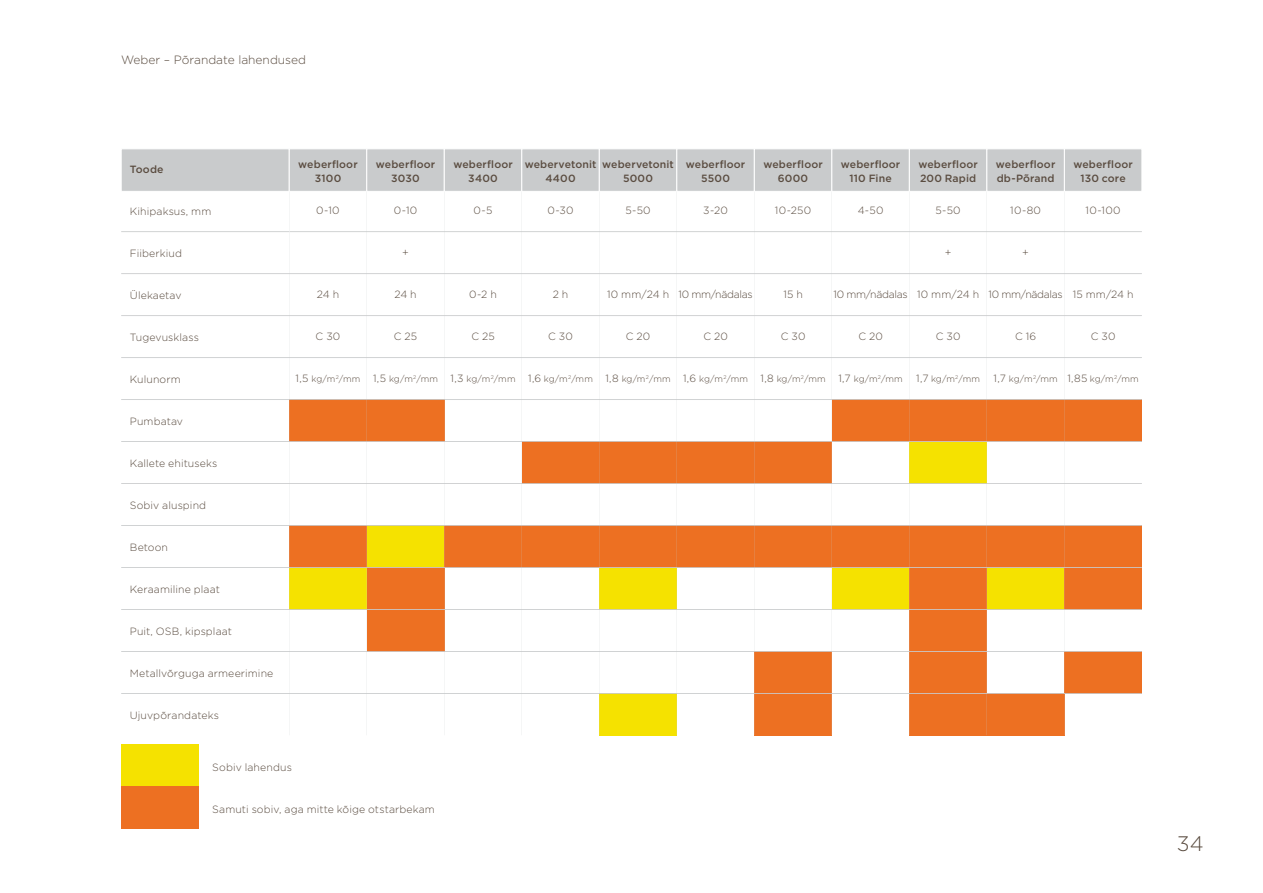
<style>
.page{position:relative;width:1263px;height:893px;background:#fff}
.page>*{position:absolute;margin:0;border:0;box-sizing:border-box;transform-origin:0 0}
.t1{font:300 21px "Gotham Pro";color:#5a4c40}
.t2{font:300 12px "Gotham Pro";color:#5a4c40}
.t3{font:300 10.5px "Gotham Pro";letter-spacing:.01em;color:#5a4c40}
.t4{font:500 10.5px/13.5px "Gotham Pro";letter-spacing:.015em;color:#5a4c40;text-align:center}
.t5{font:300 10.5px "Gotham Pro";letter-spacing:-.03em;color:#5a4c40}
.t6{font:300 9px "Gotham Pro";letter-spacing:.005em;color:#5a4c40}
.s1{font-size:10.5px}
</style>
<div class="page">
<div style="left:121px;top:149px;width:168px;height:43px;background:#c9cbcc;border:1px solid #fff"></div>
<div style="left:289px;top:149px;width:78px;height:43px;background:#c9cbcc;border:1px solid #fff"></div>
<div style="left:367px;top:149px;width:77px;height:43px;background:#c9cbcc;border:1px solid #fff"></div>
<div style="left:444px;top:149px;width:78px;height:43px;background:#c9cbcc;border:1px solid #fff"></div>
<div style="left:522px;top:149px;width:77px;height:43px;background:#c9cbcc;border:1px solid #fff"></div>
<div style="left:599px;top:149px;width:78px;height:43px;background:#c9cbcc;border:1px solid #fff"></div>
<div style="left:677px;top:149px;width:77px;height:43px;background:#c9cbcc;border:1px solid #fff"></div>
<div style="left:754px;top:149px;width:78px;height:43px;background:#c9cbcc;border:1px solid #fff"></div>
<div style="left:832px;top:149px;width:77px;height:43px;background:#c9cbcc;border:1px solid #fff"></div>
<div style="left:909px;top:149px;width:78px;height:43px;background:#c9cbcc;border:1px solid #fff"></div>
<div style="left:987px;top:149px;width:77px;height:43px;background:#c9cbcc;border:1px solid #fff"></div>
<div style="left:1064px;top:149px;width:78px;height:43px;background:#c9cbcc;border:1px solid #fff"></div>
<div style="left:599px;top:693px;width:78px;height:43px;background:#f5e200"></div>
<div style="left:121px;top:744px;width:78px;height:43px;background:#f5e200"></div>
<div style="left:754px;top:693px;width:78px;height:43px;background:#ed7022"></div>
<div style="left:909px;top:693px;width:78px;height:43px;background:#ed7022"></div>
<div style="left:987px;top:693px;width:77px;height:43px;background:#ed7022"></div>
<div style="left:121px;top:787px;width:78px;height:42px;background:#ed7022"></div>
<svg style="left:121px;top:231px;width:1021px;height:463px"></svg>
<hr style="left:289px;top:192px;width:1px;height:543px;background:#c9cbcc">
<hr style="left:367px;top:192px;width:1px;height:543px;background:#c9cbcc">
<hr style="left:444px;top:192px;width:1px;height:543px;background:#c9cbcc">
<hr style="left:522px;top:192px;width:1px;height:543px;background:#c9cbcc">
<hr style="left:599px;top:192px;width:1px;height:543px;background:#c9cbcc">
<hr style="left:677px;top:192px;width:1px;height:543px;background:#c9cbcc">
<hr style="left:754px;top:192px;width:1px;height:543px;background:#c9cbcc">
<hr style="left:832px;top:192px;width:1px;height:543px;background:#c9cbcc">
<hr style="left:909px;top:192px;width:1px;height:543px;background:#c9cbcc">
<hr style="left:987px;top:192px;width:1px;height:543px;background:#c9cbcc">
<hr style="left:1064px;top:192px;width:1px;height:543px;background:#c9cbcc">
<p class="t2" style="left:121px;top:54px;width:186px">Weber – Põrandate lahendused</p>
<p class="t4" style="left:130px;top:163px;width:35px">Toode</p>
<p class="t3" style="left:130px;top:206px;width:83px">Kihipaksus, mm</p>
<p class="t3" style="left:130px;top:248px;width:54px">Fiiberkiud</p>
<p class="t3" style="left:130px;top:290px;width:53px">Ülekaetav</p>
<p class="t3" style="left:130px;top:332px;width:71px">Tugevusklass</p>
<p class="t3" style="left:130px;top:374px;width:52px">Kulunorm</p>
<p class="t3" style="left:130px;top:416px;width:55px">Pumbatav</p>
<p class="t3" style="left:130px;top:458px;width:89px">Kallete ehituseks</p>
<p class="t3" style="left:130px;top:500px;width:78px">Sobiv aluspind</p>
<p class="t3" style="left:130px;top:542px;width:40px">Betoon</p>
<p class="t3" style="left:130px;top:584px;width:92px">Keraamiline plaat</p>
<p class="t3" style="left:130px;top:626px;width:104px">Puit, OSB, kipsplaat</p>
<p class="t3" style="left:130px;top:668px;width:145px">Metallvõrguga armeerimine</p>
<p class="t3" style="left:130px;top:710px;width:91px">Ujuvpõrandateks</p>
<p class="t4" style="left:298px;top:157px;width:61px">weberfloor<br>3100</p>
<p class="t4" style="left:376px;top:157px;width:61px">weberfloor<br>3030</p>
<p class="t4" style="left:453px;top:157px;width:61px">weberfloor<br>3400</p>
<p class="t4" style="left:686px;top:157px;width:61px">weberfloor<br>5500</p>
<p class="t4" style="left:763px;top:157px;width:61px">weberfloor<br>6000</p>
<p class="t4" style="left:841px;top:157px;width:61px">weberfloor<br>110 Fine</p>
<p class="t4" style="left:918px;top:157px;width:61px;text-align:left">weberfloor<br>200 Rapid</p>
<p class="t4" style="left:996px;top:157px;width:61px;text-align:left">weberfloor db-Põrand</p>
<p class="t4" style="left:1073px;top:157px;width:61px">weberfloor<br>130 core</p>
<p class="t4" style="left:525px;top:157px;width:73px">webervetonit<br>4400</p>
<p class="t4" style="left:602px;top:157px;width:73px">webervetonit<br>5000</p>
<p class="t3" style="left:316px;top:204px;width:25px">0-10</p>
<p class="t3" style="left:317px;top:288px;width:24px">24 h</p>
<p class="t3" style="left:316px;top:330px;width:26px">C 30</p>
<p class="t6" style="left:295px;top:374px;width:66px"><span class="s1">1,5</span> kg/m<sup>2</sup>/mm</p>
<p class="t3" style="left:394px;top:204px;width:25px">0-10</p>
<p class="t3" style="left:402px;top:246px;width:8px">+</p>
<p class="t3" style="left:394px;top:288px;width:24px">24 h</p>
<p class="t3" style="left:394px;top:330px;width:25px">C 25</p>
<p class="t6" style="left:373px;top:374px;width:66px"><span class="s1">1,5</span> kg/m<sup>2</sup>/mm</p>
<p class="t3" style="left:474px;top:204px;width:20px">0-5</p>
<p class="t3" style="left:469px;top:288px;width:29px">0-2 h</p>
<p class="t3" style="left:471px;top:330px;width:25px">C 25</p>
<p class="t6" style="left:450px;top:374px;width:67px"><span class="s1">1,3</span> kg/m<sup>2</sup>/mm</p>
<p class="t3" style="left:547px;top:204px;width:28px">0-30</p>
<p class="t3" style="left:553px;top:288px;width:17px">2 h</p>
<p class="t3" style="left:548px;top:330px;width:26px">C 30</p>
<p class="t6" style="left:528px;top:374px;width:66px"><span class="s1">1,6</span> kg/m<sup>2</sup>/mm</p>
<p class="t3" style="left:625px;top:204px;width:27px">5-50</p>
<p class="t3" style="left:703px;top:204px;width:26px">3-20</p>
<p class="t3" style="left:775px;top:204px;width:38px">10-250</p>
<p class="t3" style="left:858px;top:204px;width:27px">4-50</p>
<p class="t3" style="left:607px;top:288px;width:64px">10 mm/24 h</p>
<p class="t3" style="left:626px;top:330px;width:26px">C 20</p>
<p class="t6" style="left:605px;top:374px;width:67px"><span class="s1">1,8</span> kg/m<sup>2</sup>/mm</p>
<p class="t5" style="left:678px;top:288px;width:76px">10 mm/nädalas</p>
<p class="t3" style="left:703px;top:330px;width:26px">C 20</p>
<p class="t6" style="left:683px;top:374px;width:67px"><span class="s1">1,6</span> kg/m<sup>2</sup>/mm</p>
<p class="t3" style="left:783px;top:288px;width:21px">15 h</p>
<p class="t3" style="left:781px;top:330px;width:26px">C 30</p>
<p class="t6" style="left:760px;top:374px;width:67px"><span class="s1">1,8</span> kg/m<sup>2</sup>/mm</p>
<p class="t5" style="left:833px;top:288px;width:76px">10 mm/nädalas</p>
<p class="t3" style="left:858px;top:330px;width:26px">C 20</p>
<p class="t6" style="left:838px;top:374px;width:66px"><span class="s1">1,7</span> kg/m<sup>2</sup>/mm</p>
<p class="t3" style="left:935px;top:204px;width:27px">5-50</p>
<p class="t3" style="left:945px;top:246px;width:8px">+</p>
<p class="t3" style="left:917px;top:288px;width:64px">10 mm/24 h</p>
<p class="t3" style="left:936px;top:330px;width:26px">C 30</p>
<p class="t6" style="left:916px;top:374px;width:65px"><span class="s1">1,7</span> kg/m<sup>2</sup>/mm</p>
<p class="t3" style="left:1010px;top:204px;width:32px">10-80</p>
<p class="t3" style="left:1022px;top:246px;width:8px">+</p>
<p class="t5" style="left:988px;top:288px;width:76px">10 mm/nädalas</p>
<p class="t3" style="left:1015px;top:330px;width:23px">C 16</p>
<p class="t6" style="left:993px;top:374px;width:66px"><span class="s1">1,7</span> kg/m<sup>2</sup>/mm</p>
<p class="t3" style="left:1085px;top:204px;width:37px">10-100</p>
<p class="t3" style="left:1073px;top:288px;width:62px">15 mm/24 h</p>
<p class="t3" style="left:1091px;top:330px;width:26px">C 30</p>
<p class="t6" style="left:1067px;top:374px;width:73px"><span class="s1">1,85</span> kg/m<sup>2</sup>/mm</p>
<p class="t3" style="left:212px;top:762px;width:81px">Sobiv lahendus</p>
<p class="t3" style="left:212px;top:803px;width:224px">Samuti sobiv, aga mitte kõige otstarbekam</p>
<h1 class="t1" style="left:1177px;top:832px;width:28px">34</h1>
</div>
